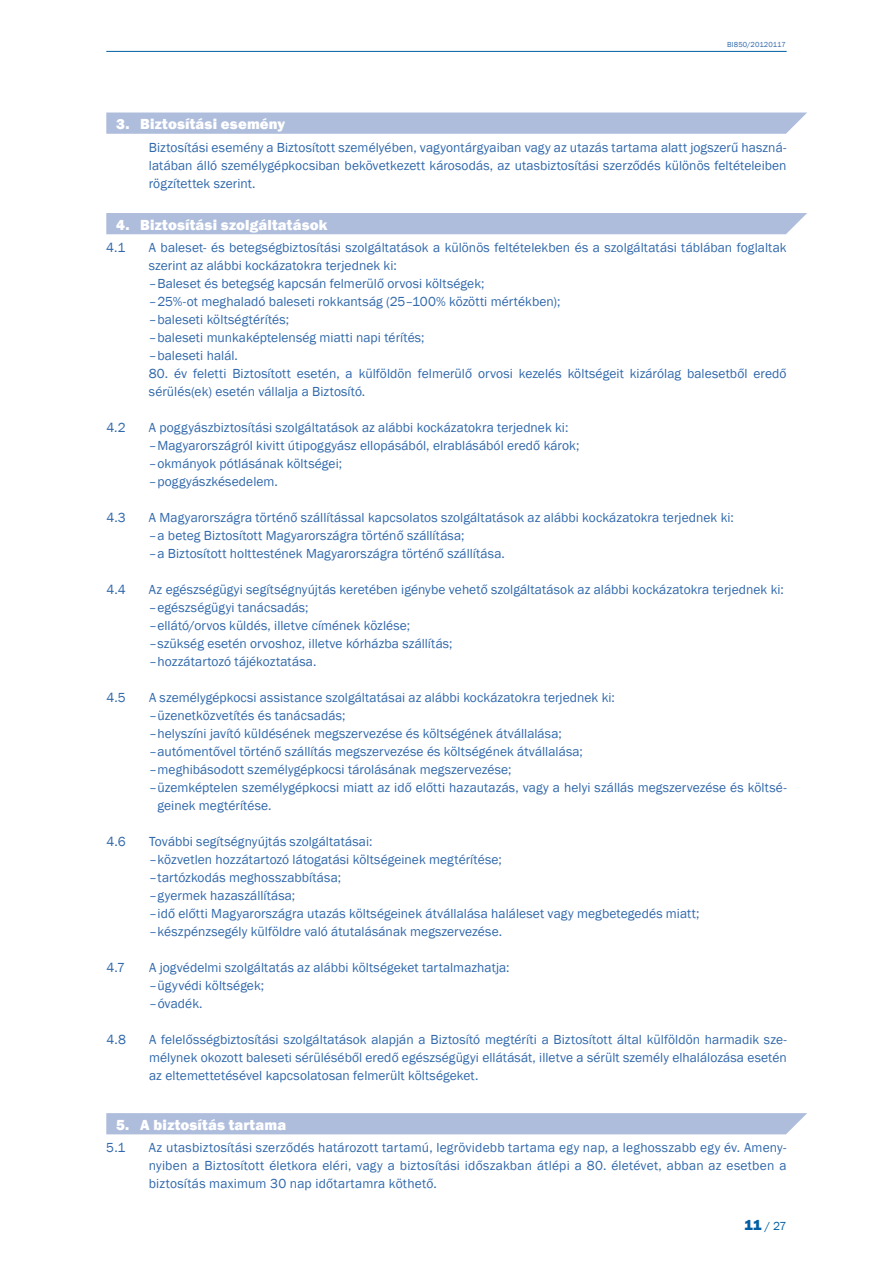
<style>
.page{position:relative;width:893px;height:1263px;background:#fff}
.page>*{position:absolute;margin:0;border:0;box-sizing:border-box;transform-origin:0 0}
.t1{font:800 15px "Franklin Gothic";letter-spacing:.01em;color:#fff}
.t2{font:13.5px/18px "Franklin Gothic";letter-spacing:.005em;color:#3068ab}
.t3{font:12px "Franklin Gothic";color:#035fa4}
.t4{font:7.5px "Franklin Gothic";letter-spacing:.015em;color:#3068ab}
.s1{font-weight:800;font-size:15px}
</style>
<div class="page">
<hr style="left:106px;top:51px;width:681px;height:1px;background:#035fa4">
<svg style="left:106px;top:112px;width:701px;height:22px;background:#b2c0dd"></svg>
<div style="left:106px;top:213px;width:701px;height:21px;background:#afbddc"></div>
<div style="left:106px;top:1113px;width:701px;height:21px;background:#afbddc"></div>
<p class="t4" style="left:727px;top:40px;width:60px">BI850/20120117</p>
<p class="t1" style="left:116px;top:114px;width:170px">3. Biztosítási esemény</p>
<p class="t2" style="left:149px;top:139px;width:639px;text-align:justify">Biztosítási esemény a Biztosított személyében, vagyontárgyaiban vagy az utazás tartama alatt jogszerű haszná&shy;latában álló személygépkocsiban bekövetkezett károsodás, az utasbiztosítási szerződés különös feltételeiben rögzítettek szerint.</p>
<p class="t1" style="left:116px;top:215px;width:213px">4. Biztosítási szolgáltatások</p>
<p class="t2" style="left:106px;top:239px;width:20px">4.1</p>
<p class="t2" style="left:149px;top:239px;width:639px">A baleset- és betegségbiztosítási szolgáltatások a különös feltételekben és a szolgáltatási táblában foglaltak szerint az alábbi kockázatokra terjednek ki:<br>–Baleset és betegség kapcsán felmerülő orvosi költségek;<br>–25%-ot meghaladó baleseti rokkantság (25–100% közötti mértékben);<br>–baleseti költségtérítés;<br>–baleseti munkaképtelenség miatti napi térítés;<br>–baleseti halál.</p>
<p class="t2" style="left:149px;top:365px;width:639px">80. év feletti Biztosított esetén, a külföldön felmerülő orvosi kezelés költségeit kizárólag balesetből eredő sérülés(ek) esetén vállalja a Biztosító.</p>
<p class="t2" style="left:106px;top:419px;width:21px">4.2</p>
<p class="t2" style="left:149px;top:419px;width:432px">A poggyászbiztosítási szolgáltatások az alábbi kockázatokra terjednek ki: –Magyarországról kivitt útipoggyász ellopásából, elrablásából eredő károk; –okmányok pótlásának költségei;<br>–poggyászkésedelem.</p>
<p class="t2" style="left:106px;top:509px;width:21px">4.3</p>
<p class="t2" style="left:149px;top:509px;width:586px">A Magyarországra történő szállítással kapcsolatos szolgáltatások az alábbi kockázatokra terjednek ki: –a beteg Biztosított Magyarországra történő szállítása;<br>–a Biztosított holttestének Magyarországra történő szállítása.</p>
<p class="t2" style="left:106px;top:581px;width:21px">4.4</p>
<p class="t2" style="left:149px;top:581px;width:636px">Az egészségügyi segítségnyújtás keretében igénybe vehető szolgáltatások az alábbi kockázatokra terjednek ki: –egészségügyi tanácsadás;<br>–ellátó/orvos küldés, illetve címének közlése;<br>–szükség esetén orvoshoz, illetve kórházba szállítás;<br>–hozzátartozó tájékoztatása.</p>
<p class="t2" style="left:106px;top:689px;width:21px">4.5</p>
<p class="t2" style="left:149px;top:689px;width:467px">A személygépkocsi assistance szolgáltatásai az alábbi kockázatokra terjednek ki:</p>
<p class="t2" style="left:149px;top:707px;width:198px">–üzenetközvetítés és tanácsadás;</p>
<p class="t2" style="left:149px;top:725px;width:414px">–helyszíni javító küldésének megszervezése és költségének átvállalása;</p>
<p class="t2" style="left:149px;top:743px;width:435px">–autómentővel történő szállítás megszervezése és költségének átvállalása;</p>
<p class="t2" style="left:149px;top:761px;width:364px">–meghibásodott személygépkocsi tárolásának megszervezése;</p>
<p class="t2" style="left:149px;top:779px;width:639px">–üzemképtelen személygépkocsi miatt az idő előtti hazautazás, vagy a helyi szállás megszervezése és költsé-</p>
<p class="t2" style="left:158px;top:797px;width:116px">geinek megtérítése.</p>
<p class="t2" style="left:107px;top:833px;width:21px">4.6</p>
<p class="t2" style="left:149px;top:833px;width:552px">További segítségnyújtás szolgáltatásai:<br>–közvetlen hozzátartozó látogatási költségeinek megtérítése;<br>–tartózkodás meghosszabbítása;<br>–gyermek hazaszállítása;<br>–idő előtti Magyarországra utazás költségeinek átvállalása haláleset vagy megbetegedés miatt; –készpénzsegély külföldre való átutalásának megszervezése.</p>
<p class="t2" style="left:107px;top:959px;width:20px">4.7</p>
<p class="t2" style="left:149px;top:959px;width:362px">A jogvédelmi szolgáltatás az alábbi költségeket tartalmazhatja: –ügyvédi költségek;<br>–óvadék.</p>
<p class="t2" style="left:107px;top:1031px;width:21px">4.8</p>
<p class="t2" style="left:149px;top:1031px;width:639px;text-align:justify">A felelősségbiztosítási szolgáltatások alapján a Biztosító megtéríti a Biztosított által külföldön harmadik sze&shy;mélynek okozott baleseti sérüléséből eredő egészségügyi ellátását, illetve a sérült személy elhalálozása esetén az eltemettetésével kapcsolatosan felmerült költségeket.</p>
<p class="t1" style="left:116px;top:1115px;width:171px">5. A biztosítás tartama</p>
<p class="t2" style="left:106px;top:1139px;width:21px">5.1</p>
<p class="t2" style="left:149px;top:1139px;width:639px;text-align:justify">Az utasbiztosítási szerződés határozott tartamú, legrövidebb tartama egy nap, a leghosszabb egy év. Amen - nyiben a Biztosított életkora eléri, vagy a biztosítási időszakban átlépi a 80. életévet, abban az esetben a biztosítás maximum 30 nap időtartamra köthető.</p>
<p class="t3" style="left:744px;top:1219px;width:44px"><span class="s1">11</span> / 27</p>
</div>
